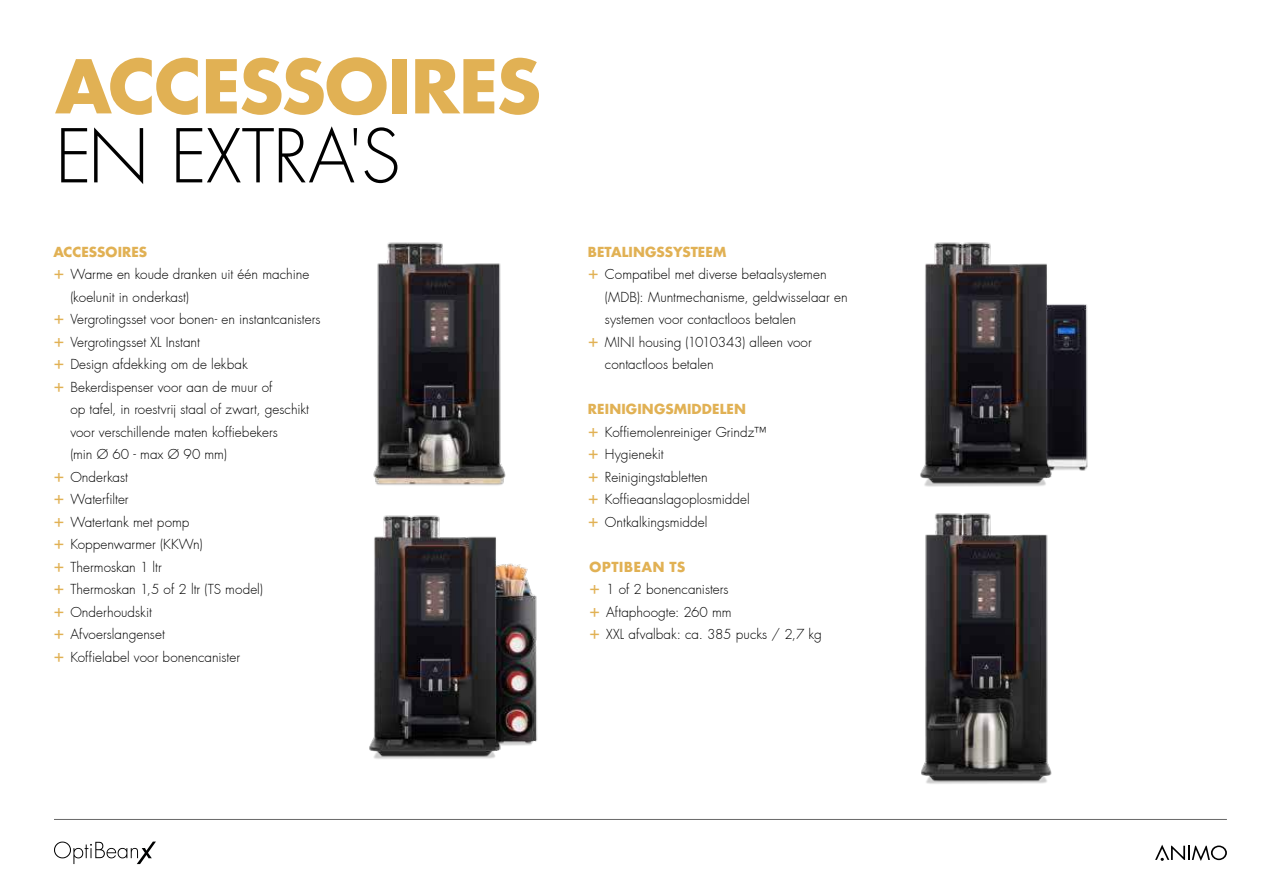
<style>
.page{position:relative;width:1263px;height:893px;background:#fff}
.page>*{position:absolute;margin:0;border:0;box-sizing:border-box;transform-origin:0 0}
.t1{font:700 72px "Futura Std";letter-spacing:-.02em;color:#e1b154}
.t2{font:300 72px "Futura";letter-spacing:-.015em;color:#000}
.t3{font:300 13.5px/22.5px "Futura";letter-spacing:.005em;color:#000}
.t4{font:700 13.5px "Futura Std";letter-spacing:.01em;color:#e1b154}
.t5{font:700 13.5px "Futura";letter-spacing:.02em;color:#e1b154}
.s1{font-family:"Futura Std";font-weight:400;font-size:18px;color:#e1b154}
</style>
<div class="page">
<svg style="left:1155px;top:845px;width:72px;height:16px"></svg>
<svg style="left:54px;top:842px;width:102px;height:22px"></svg>
<hr style="left:54px;top:819px;width:1173px;height:1px;background:#000">
<img style="left:921px;top:513px;width:131px;height:271px">
<img style="left:373px;top:242px;width:133px;height:244px">
<img style="left:920px;top:242px;width:168px;height:245px">
<img style="left:369px;top:515px;width:169px;height:244px">
<h1 class="t1" style="left:55px;top:39px;width:487px">ACCESSOIRES</h1>
<h1 class="t2" style="left:55px;top:112px;width:347px">EN EXTRA'S</h1>
<p class="t4" style="left:53px;top:242px;width:95px">ACCESSOIRES</p>
<p class="t3" style="left:53px;top:263px;width:257px"><span class="s1">+</span> Warme en koude dranken uit één machine</p>
<p class="t3" style="left:70px;top:286px;width:120px">(koelunit in onderkast)</p>
<p class="t3" style="left:53px;top:308px;width:269px"><span class="s1">+</span> Vergrotingsset voor bonen- en instantcanisters</p>
<p class="t3" style="left:53px;top:331px;width:148px"><span class="s1">+</span> Vergrotingsset XL Instant</p>
<p class="t3" style="left:53px;top:353px;width:196px"><span class="s1">+</span> Design afdekking om de lekbak</p>
<p class="t3" style="left:53px;top:376px;width:220px"><span class="s1">+</span> Bekerdispenser voor aan de muur of</p>
<p class="t3" style="left:70px;top:398px;width:240px">op tafel, in roestvrij staal of zwart, geschikt</p>
<p class="t3" style="left:70px;top:421px;width:209px">voor verschillende maten koffiebekers</p>
<p class="t3" style="left:70px;top:443px;width:158px">(min Ø 60 - max Ø 90 mm)</p>
<p class="t3" style="left:53px;top:466px;width:76px"><span class="s1">+</span> Onderkast</p>
<p class="t3" style="left:53px;top:488px;width:77px"><span class="s1">+</span> Waterfilter</p>
<p class="t3" style="left:53px;top:511px;width:138px"><span class="s1">+</span> Watertank met pomp</p>
<p class="t3" style="left:53px;top:533px;width:151px"><span class="s1">+</span> Koppenwarmer (KKWn)</p>
<p class="t3" style="left:53px;top:556px;width:110px"><span class="s1">+</span> Thermoskan 1 ltr</p>
<p class="t3" style="left:53px;top:578px;width:211px"><span class="s1">+</span> Thermoskan 1,5 of 2 ltr (TS model)</p>
<p class="t3" style="left:53px;top:601px;width:100px"><span class="s1">+</span> Onderhoudskit</p>
<p class="t3" style="left:53px;top:623px;width:113px"><span class="s1">+</span> Afvoerslangenset</p>
<p class="t3" style="left:53px;top:646px;width:188px"><span class="s1">+</span> Koffielabel voor bonencanister</p>
<p class="t4" style="left:588px;top:242px;width:140px">BETALINGSSYSTEEM</p>
<p class="t3" style="left:588px;top:263px;width:240px"><span class="s1">+</span> Compatibel met diverse betaalsystemen</p>
<p class="t3" style="left:605px;top:286px;width:244px">(MDB): Muntmechanisme, geldwisselaar en</p>
<p class="t3" style="left:605px;top:308px;width:193px">systemen voor contactloos betalen</p>
<p class="t3" style="left:588px;top:331px;width:225px"><span class="s1">+</span> MINI housing (1010343) alleen voor</p>
<p class="t3" style="left:605px;top:353px;width:110px">contactloos betalen</p>
<p class="t4" style="left:588px;top:400px;width:160px">REINIGINGSMIDDELEN</p>
<p class="t3" style="left:588px;top:421px;width:180px"><span class="s1">+</span> Koffiemolenreiniger Grindz™ <span class="s1">+</span> Hygienekit<br><span class="s1">+</span> Reinigingstabletten<br><span class="s1">+</span> Koffieaanslagoplosmiddel<br><span class="s1">+</span> Ontkalkingsmiddel</p>
<p class="t5" style="left:589px;top:557px;width:98px">OPTIBEAN TS</p>
<p class="t3" style="left:589px;top:578px;width:234px"><span class="s1">+</span> 1 of 2 bonencanisters<br><span class="s1">+</span> Aftaphoogte: 260 mm<br><span class="s1">+</span> XXL afvalbak: ca. 385 pucks / 2,7 kg</p>
</div>
